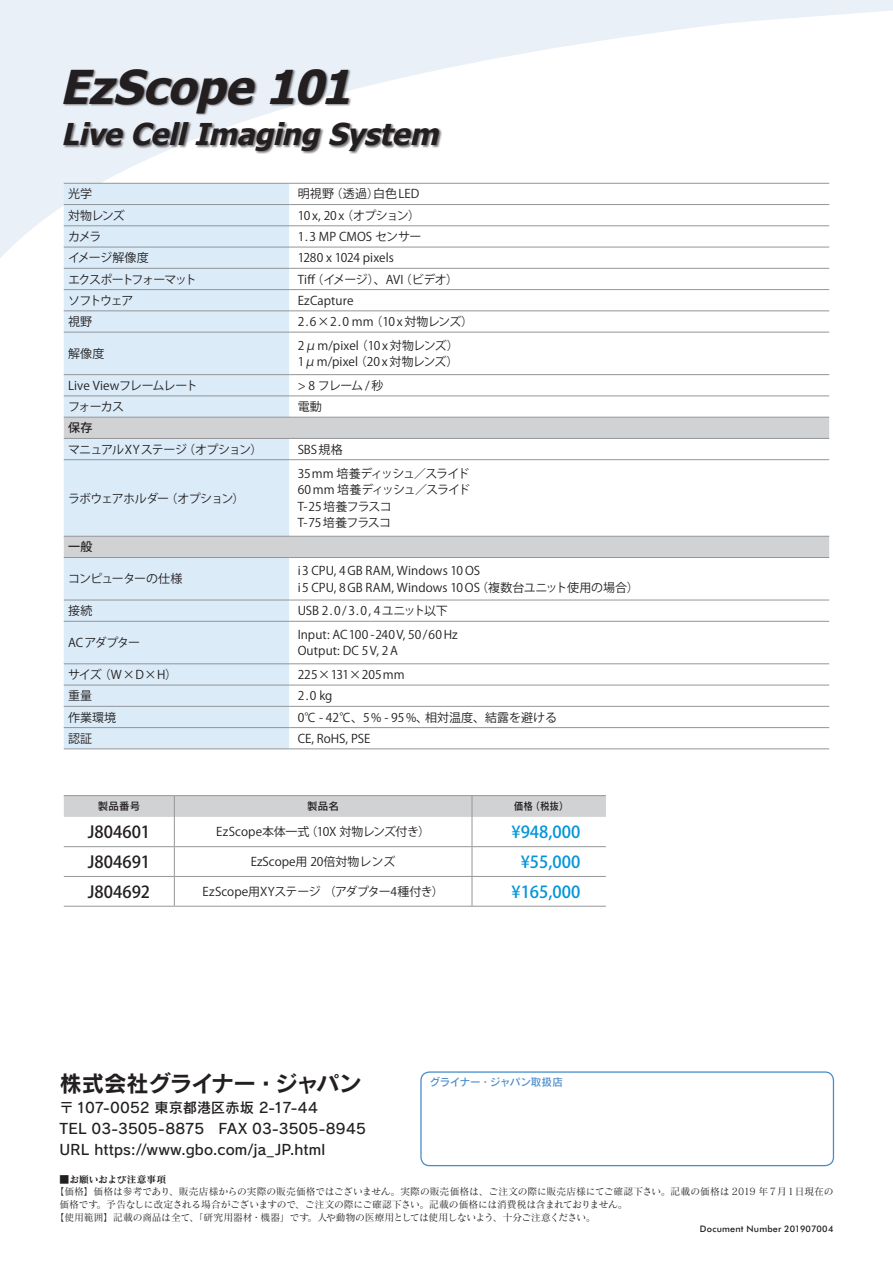
<style>
.page{position:relative;width:893px;height:1263px;background:#fff}
.page>*{position:absolute;margin:0;border:0;box-sizing:border-box;transform-origin:0 0}
.t1{font:italic 700 46.5px "Tahoma";color:#231f20}
.t2{font:italic 700 30px "Tahoma";color:#231f20}
.t3{font:22.5px "Rodin CID B";letter-spacing:-.02em;color:#231f20}
.t4{font:500 16.5px "Koz Go Pro";color:#0095d9}
.t5{font:500 16.5px "Koz Go Pro";color:#231f20}
.t6{font:14.25px/21px "Rodin CID DB";letter-spacing:.005em;color:#231f20}
.t7{font:12px/16.5px "Koz Go Pro";letter-spacing:-.005em;color:#231f20}
.t8{font:12px/16.5px "Koz Go Pro";letter-spacing:-.075em;color:#231f20}
.t9{font:12px "Koz Go Pro";letter-spacing:-.035em;color:#231f20}
.t10{font:12px "Koz Go Pro";letter-spacing:-.06em;color:#231f20}
.t11{font:12px "Koz Go Pro";letter-spacing:-.025em;color:#231f20}
.t12{font:12px "Koz Go Pro";letter-spacing:-.07em;color:#231f20}
.t13{font:12px "Koz Go Pro";letter-spacing:-.05em;color:#231f20}
.t14{font:12px "Koz Go Pro";letter-spacing:-.105em;color:#231f20}
.t15{font:12px "Koz Go Pro";letter-spacing:-.065em;color:#231f20}
.t16{font:500 12px "Koz Go Pro";color:#231f20}
.t17{font:10.5px "Rodin CID DB";color:#5090cc}
.t18{font:10.5px "Rodin CID DB";letter-spacing:.02em;color:#231f20}
.t19{font:10.5px "Rodin CID DB";letter-spacing:.02em;color:#231f20;scale:.9 1}
.t20{font:9.75px "Matisse CID M";letter-spacing:-.01em;color:#231f20}
.t21{font:9.75px "Matisse CID M";letter-spacing:-.03em;color:#231f20}
.t22{font:9.75px "Matisse CID B";letter-spacing:-.005em;color:#231f20}
.t23{font:500 9px "Futura BT";letter-spacing:.025em;color:#231f20}
</style>
<div class="page">
<svg style="left:0;top:0;width:893px;height:269px"></svg>
<div style="left:420px;top:1071px;width:414px;height:95px;border:1px solid #448dcb;border-radius:9px"></div>
<div style="left:64px;top:184px;width:225px;height:564px;background:#dbebf8"></div>
<svg style="left:64px;top:418px;width:765px;height:139px"></svg>
<hr style="left:64px;top:183px;width:225px;height:1px;background:#939598">
<hr style="left:289px;top:183px;width:540px;height:1px;background:#939598">
<hr style="left:64px;top:204px;width:225px;height:1px;background:#939598">
<hr style="left:289px;top:204px;width:540px;height:1px;background:#939598">
<hr style="left:64px;top:225px;width:225px;height:1px;background:#939598">
<hr style="left:289px;top:225px;width:540px;height:1px;background:#939598">
<hr style="left:64px;top:247px;width:225px;height:1px;background:#939598">
<hr style="left:289px;top:247px;width:540px;height:1px;background:#939598">
<hr style="left:64px;top:268px;width:225px;height:1px;background:#939598">
<hr style="left:289px;top:268px;width:540px;height:1px;background:#939598">
<hr style="left:64px;top:289px;width:225px;height:1px;background:#939598">
<hr style="left:289px;top:289px;width:540px;height:1px;background:#939598">
<hr style="left:64px;top:310px;width:225px;height:1px;background:#939598">
<hr style="left:289px;top:310px;width:540px;height:1px;background:#939598">
<hr style="left:64px;top:332px;width:225px;height:1px;background:#939598">
<hr style="left:289px;top:332px;width:540px;height:1px;background:#939598">
<hr style="left:64px;top:374px;width:225px;height:1px;background:#939598">
<hr style="left:289px;top:374px;width:540px;height:1px;background:#939598">
<hr style="left:64px;top:395px;width:225px;height:1px;background:#939598">
<hr style="left:289px;top:395px;width:540px;height:1px;background:#939598">
<hr style="left:64px;top:417px;width:225px;height:1px;background:#939598">
<hr style="left:289px;top:417px;width:540px;height:1px;background:#939598">
<hr style="left:64px;top:438px;width:225px;height:1px;background:#939598">
<hr style="left:289px;top:438px;width:540px;height:1px;background:#939598">
<hr style="left:64px;top:459px;width:225px;height:1px;background:#939598">
<hr style="left:289px;top:459px;width:540px;height:1px;background:#939598">
<hr style="left:64px;top:536px;width:225px;height:1px;background:#939598">
<hr style="left:289px;top:536px;width:540px;height:1px;background:#939598">
<hr style="left:64px;top:557px;width:225px;height:1px;background:#939598">
<hr style="left:289px;top:557px;width:540px;height:1px;background:#939598">
<hr style="left:64px;top:600px;width:225px;height:1px;background:#939598">
<hr style="left:289px;top:600px;width:540px;height:1px;background:#939598">
<hr style="left:64px;top:621px;width:225px;height:1px;background:#939598">
<hr style="left:289px;top:621px;width:540px;height:1px;background:#939598">
<hr style="left:64px;top:663px;width:225px;height:1px;background:#939598">
<hr style="left:289px;top:663px;width:540px;height:1px;background:#939598">
<hr style="left:64px;top:685px;width:225px;height:1px;background:#939598">
<hr style="left:289px;top:685px;width:540px;height:1px;background:#939598">
<hr style="left:64px;top:706px;width:225px;height:1px;background:#939598">
<hr style="left:289px;top:706px;width:540px;height:1px;background:#939598">
<hr style="left:64px;top:727px;width:225px;height:1px;background:#939598">
<hr style="left:289px;top:727px;width:540px;height:1px;background:#939598">
<hr style="left:64px;top:748px;width:225px;height:1px;background:#939598">
<hr style="left:289px;top:748px;width:540px;height:1px;background:#939598">
<hr style="left:64px;top:795px;width:110px;height:1px;background:#939598">
<hr style="left:174px;top:795px;width:298px;height:1px;background:#939598">
<hr style="left:472px;top:795px;width:134px;height:1px;background:#939598">
<svg style="left:64px;top:796px;width:542px;height:110px"></svg>
<hr style="left:64px;top:906px;width:110px;height:1px;background:#939598">
<hr style="left:174px;top:906px;width:298px;height:1px;background:#939598">
<hr style="left:472px;top:906px;width:134px;height:1px;background:#939598">
<div style="left:63px;top:69px;width:289px;height:47px;background:#231f20;opacity:.6"></div>
<div style="left:63px;top:122px;width:380px;height:32px;background:#231f20;opacity:.6"></div>
<h1 class="t1" style="left:60px;top:54px;width:306px">EzScope 101</h1>
<h2 class="t2" style="left:61px;top:113px;width:387px">Live CellImaging System</h2>
<p class="t7" style="left:68px;top:186px;width:25px">光学</p>
<p class="t7" style="left:298px;top:186px;width:123px">明視野（透過）白色 LED</p>
<p class="t7" style="left:68px;top:207px;width:58px">対物レンズ</p>
<p class="t13" style="left:298px;top:208px;width:124px">10 x, 20 x（オプション）</p>
<p class="t7" style="left:68px;top:229px;width:35px">カメラ</p>
<p class="t7" style="left:298px;top:229px;width:125px">1. 3 MP CMOS センサー</p>
<p class="t7" style="left:68px;top:250px;width:82px">イメージ解像度</p>
<p class="t7" style="left:298px;top:250px;width:98px">1280 x 1024 pixels</p>
<p class="t14" style="left:68px;top:271px;width:130px">エクスポートフォーマット</p>
<p class="t9" style="left:298px;top:271px;width:162px">Tiff（イメージ）、AVI（ビデオ）</p>
<p class="t7" style="left:68px;top:292px;width:67px">ソフトウェア</p>
<p class="t7" style="left:298px;top:292px;width:57px">EzCapture</p>
<p class="t7" style="left:68px;top:314px;width:26px">視野</p>
<p class="t7" style="left:298px;top:314px;width:177px">2.6×2.0 mm （10x対物レンズ）</p>
<p class="t7" style="left:68px;top:346px;width:38px">解像度</p>
<p class="t7" style="left:298px;top:337px;width:163px">2μm/pixel （10 x 対物レンズ）<br>1μm/pixel （20 x 対物レンズ）</p>
<p class="t7" style="left:68px;top:377px;width:131px">Live Viewフレームレート</p>
<p class="t7" style="left:298px;top:377px;width:87px">&gt; 8 フレーム / 秒</p>
<p class="t7" style="left:68px;top:399px;width:58px">フォーカス</p>
<p class="t7" style="left:298px;top:399px;width:26px">電動</p>
<p class="t16" style="left:68px;top:420px;width:26px">保存</p>
<p class="t10" style="left:68px;top:441px;width:196px">マニュアルXY ステージ（オプション）</p>
<p class="t7" style="left:298px;top:441px;width:46px">SBS規格</p>
<p class="t12" style="left:68px;top:490px;width:178px">ラボウェアホルダー（オプション）</p>
<p class="t8" style="left:298px;top:465px;width:174px">35 mm 培養ディッシュ／スライド<br>60 mm 培養ディッシュ／スライド<br>T-25 培養フラスコ<br>T-75 培養フラスコ</p>
<p class="t16" style="left:68px;top:539px;width:26px">一般</p>
<p class="t15" style="left:68px;top:571px;width:116px">コンピューターの仕様</p>
<p class="t7" style="left:298px;top:563px;width:342px">i 3 CPU, 4 GB RAM, Windows 10 OS<br>i 5 CPU, 8 GB RAM, Windows 10 OS（複数台ユニット使用の場合）</p>
<p class="t7" style="left:68px;top:603px;width:26px">接続</p>
<p class="t11" style="left:298px;top:603px;width:152px">USB 2.0/3.0, 4ユニット以下</p>
<p class="t7" style="left:68px;top:635px;width:74px">AC アダプター</p>
<p class="t7" style="left:298px;top:626px;width:162px">Input: AC100 -240V, 50/60 Hz<br>Output: DC 5 V, 2 A</p>
<p class="t7" style="left:68px;top:667px;width:111px">サイズ （W×D×H）</p>
<p class="t7" style="left:298px;top:667px;width:109px">225×131×205mm</p>
<p class="t7" style="left:68px;top:688px;width:26px">重量</p>
<p class="t7" style="left:298px;top:688px;width:36px">2.0 kg</p>
<p class="t7" style="left:68px;top:709px;width:49px">作業環境</p>
<p class="t7" style="left:298px;top:709px;width:261px">0℃ - 42℃、5 % - 95 %、相対温度、結露を避ける</p>
<p class="t7" style="left:68px;top:730px;width:25px">認証</p>
<p class="t7" style="left:298px;top:730px;width:74px">CE, RoHS, PSE</p>
<p class="t18" style="left:98px;top:799px;width:44px">製品番号</p>
<p class="t18" style="left:307px;top:799px;width:33px">製品名</p>
<p class="t19" style="left:514px;top:799px;width:62px">価格（税抜）</p>
<h3 class="t5" style="left:88px;top:821px;width:64px">J804601</h3>
<p class="t7" style="left:216px;top:824px;width:215px">EzScope本体一式（10X 対物レンズ付き）</p>
<h3 class="t4" style="left:511px;top:821px;width:70px">¥948,000</h3>
<h3 class="t5" style="left:88px;top:851px;width:64px">J804691</h3>
<p class="t7" style="left:251px;top:854px;width:146px">EzScope用 20倍対物レンズ</p>
<h3 class="t4" style="left:521px;top:851px;width:61px">¥55,000</h3>
<h3 class="t5" style="left:88px;top:881px;width:64px">J804692</h3>
<p class="t7" style="left:203px;top:883px;width:243px">EzScope用XYステージ （アダプター4種付き）</p>
<h3 class="t4" style="left:511px;top:881px;width:70px">¥165,000</h3>
<h3 class="t3" style="left:60px;top:1068px;width:303px">株式会社グライナー・ジャパン</h3>
<p class="t6" style="left:60px;top:1097px;width:308px">〒 107-0052 東京都港区赤坂 2-17-44<br>TEL 03-3505-8875　FAX 03-3505-8945<br>URL https://www.gbo.com/ja_JP.html</p>
<p class="t17" style="left:429px;top:1075px;width:135px">グライナー・ジャパン取扱店</p>
<p class="t22" style="left:60px;top:1173px;width:108px">■お願いおよび注意事項</p>
<p class="t20" style="left:55px;top:1186px;width:780px">【価格】価格は参考であり、販売店様からの実際の販売価格ではございません。実際の販売価格は、ご注文の際に販売店様にてご確認下さい。記載の価格は 2019 年 7月1日現在の</p>
<p class="t21" style="left:60px;top:1198px;width:570px">価格です。予告なしに改定される場合がございますので、ご注文の際にご確認下さい。記載の価格には消費税は含まれておりません。</p>
<p class="t20" style="left:55px;top:1211px;width:542px">【使用範囲】記載の商品は全て、「研究用器材・機器」です。人や動物の医療用としては使用しないよう、十分ご注意ください。</p>
<p class="t23" style="left:700px;top:1224px;width:135px">Document Number 201907004</p>
</div>
